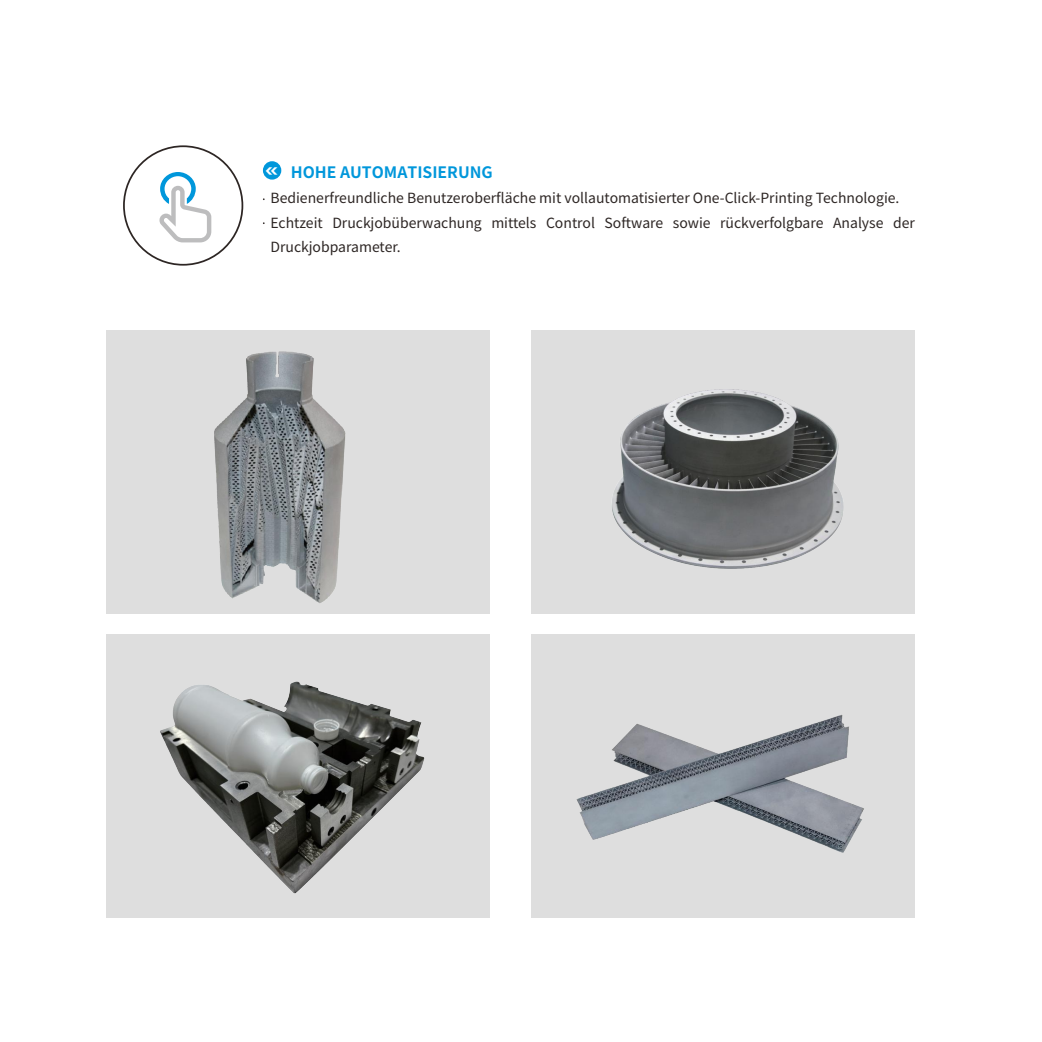
<style>
.page{position:relative;width:1042px;height:1042px;background:#fff}
.page>*{position:absolute;margin:0;border:0;box-sizing:border-box;transform-origin:0 0}
.t1{font:700 20.65px "Microsoft Ya Hei";color:#fff}
.t2{font:700 15.75px "Source Han Sans SC";color:#0097db}
.t3{font:14px/24.5px "Source Han Sans SC";color:#2d2624}
</style>
<div class="page">
<div style="left:263px;top:161px;width:18px;height:19px;background:#0097db;border-radius:50%"></div>
<div style="left:123px;top:145px;width:120px;height:121px;border:2px solid #2d2624;border-radius:50%"></div>
<svg style="left:159px;top:172px;width:52px;height:70px"></svg>
<div style="left:107px;top:330px;width:383px;height:284px;background:#dedede"></div>
<div style="left:532px;top:330px;width:383px;height:284px;background:#dedede"></div>
<div style="left:107px;top:635px;width:383px;height:283px;background:#dedede"></div>
<div style="left:532px;top:635px;width:383px;height:283px;background:#dedede"></div>
<img style="left:214px;top:351px;width:132px;height:252px">
<img style="left:160px;top:681px;width:265px;height:213px">
<img style="left:576px;top:714px;width:288px;height:139px">
<img style="left:612px;top:389px;width:232px;height:180px">
<h1 class="t1" style="left:278px;top:186px;width:14px;rotate:-180deg">»</h1>
<p class="t2" style="left:291px;top:164px;width:203px">HOHE AUTOMATISIERUNG</p>
<p class="t3" style="left:270px;top:186px;width:646px">Bedienerfreundliche Benutzeroberfläche mit vollautomatisierter One-Click-Printing Technologie.<br>Echtzeit Druckjobüberwachung mittels Control Software sowie rückverfolgbare Analyse der<br>Druckjobparameter.</p>
</div>
